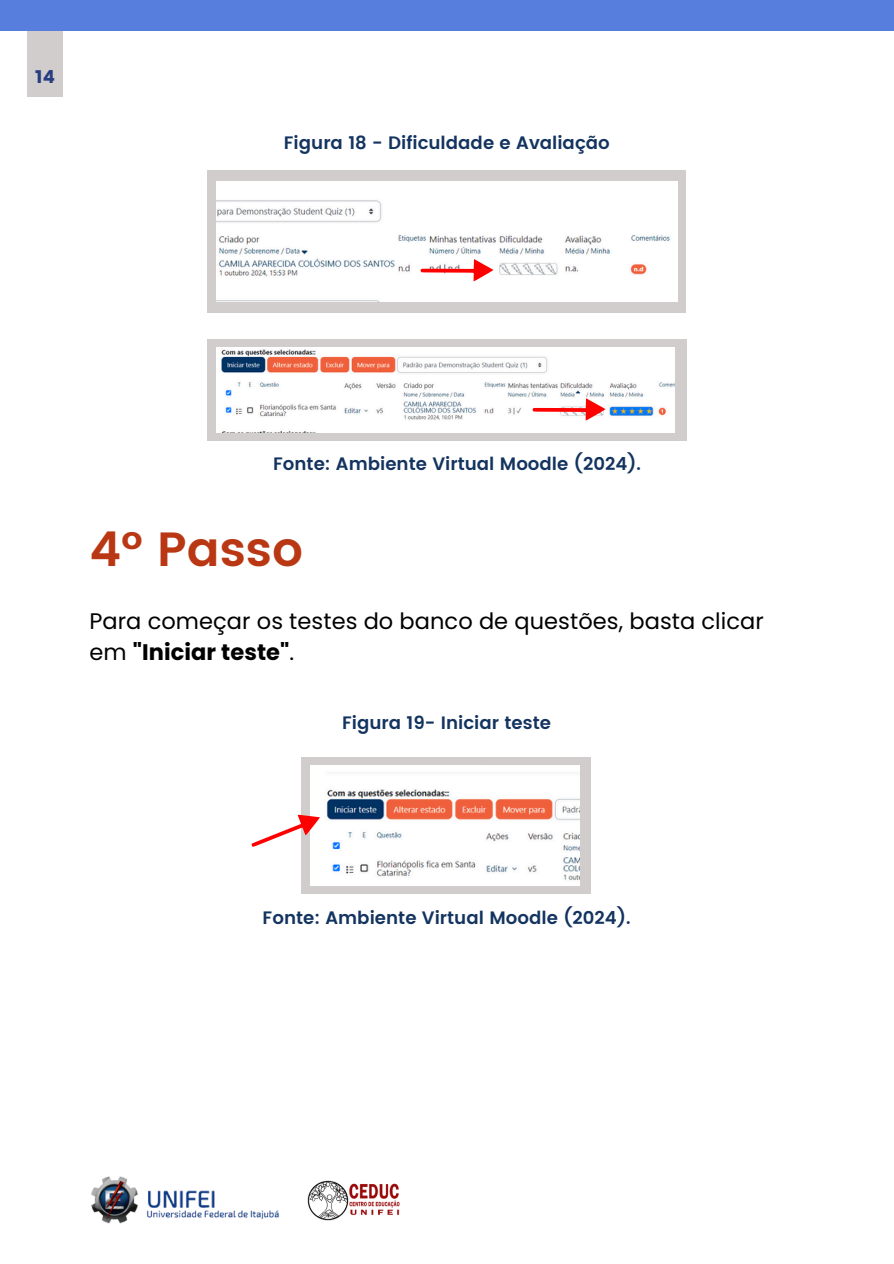
<style>
.page{position:relative;width:894px;height:1264px;background:#fff}
.page>*{position:absolute;margin:0;border:0;box-sizing:border-box;transform-origin:0 0}
.t1{font:600 48px "Poppins";color:#b93713}
.t2{font:22.5px/31.5px "Poppins";letter-spacing:.005em;color:#000}
.t3{font:600 18px "Poppins";color:#143460}
.t4{font:18px "Poppins";color:#273d81}
.s1{font-weight:700}
</style>
<div class="page">
<div style="left:27px;top:0;width:36px;height:97px;background:#d1cdcd"></div>
<div style="left:0;top:0;width:893px;height:31px;background:#577ddd"></div>
<img style="left:91px;top:1176px;width:188px;height:48px">
<img style="left:307px;top:1180px;width:93px;height:40px">
<div style="left:207px;top:170px;width:479px;height:143px;background:#d1cdcd"></div>
<div style="left:207px;top:339px;width:479px;height:101px;background:#d1cdcd"></div>
<img style="left:216px;top:181px;width:461px;height:121px">
<img style="left:216px;top:347px;width:458px;height:85px">
<div style="left:302px;top:757px;width:289px;height:137px;background:#d1cdcd"></div>
<img style="left:310px;top:765px;width:269px;height:120px">
<svg style="left:420px;top:259px;width:73px;height:22px;background:#fbb8b8"></svg>
<svg style="left:532px;top:398px;width:73px;height:22px;background:#fbb8b8"></svg>
<svg style="left:251px;top:807px;width:73px;height:48px"></svg>
<p class="t4" style="left:35px;top:66px;width:21px">14</p>
<p class="t3" style="left:284px;top:133px;width:327px">Figura 18 - Dificuldade e Avaliação</p>
<h1 class="t3" style="left:273px;top:453px;width:369px">Fonte: Ambiente Virtual Moodle (2024).</h1>
<h2 class="t1" style="left:89px;top:521px;width:215px">4º Passo</h2>
<p class="t2" style="left:89px;top:605px;width:676px">Para começar os testes do banco de questões, basta clicar em <span class="s1">"Iniciar teste"</span>.</p>
<p class="t3" style="left:342px;top:712px;width:210px">Figura 19- Iniciar teste</p>
<p class="t3" style="left:262px;top:907px;width:369px">Fonte: Ambiente Virtual Moodle (2024).</p>
</div>
